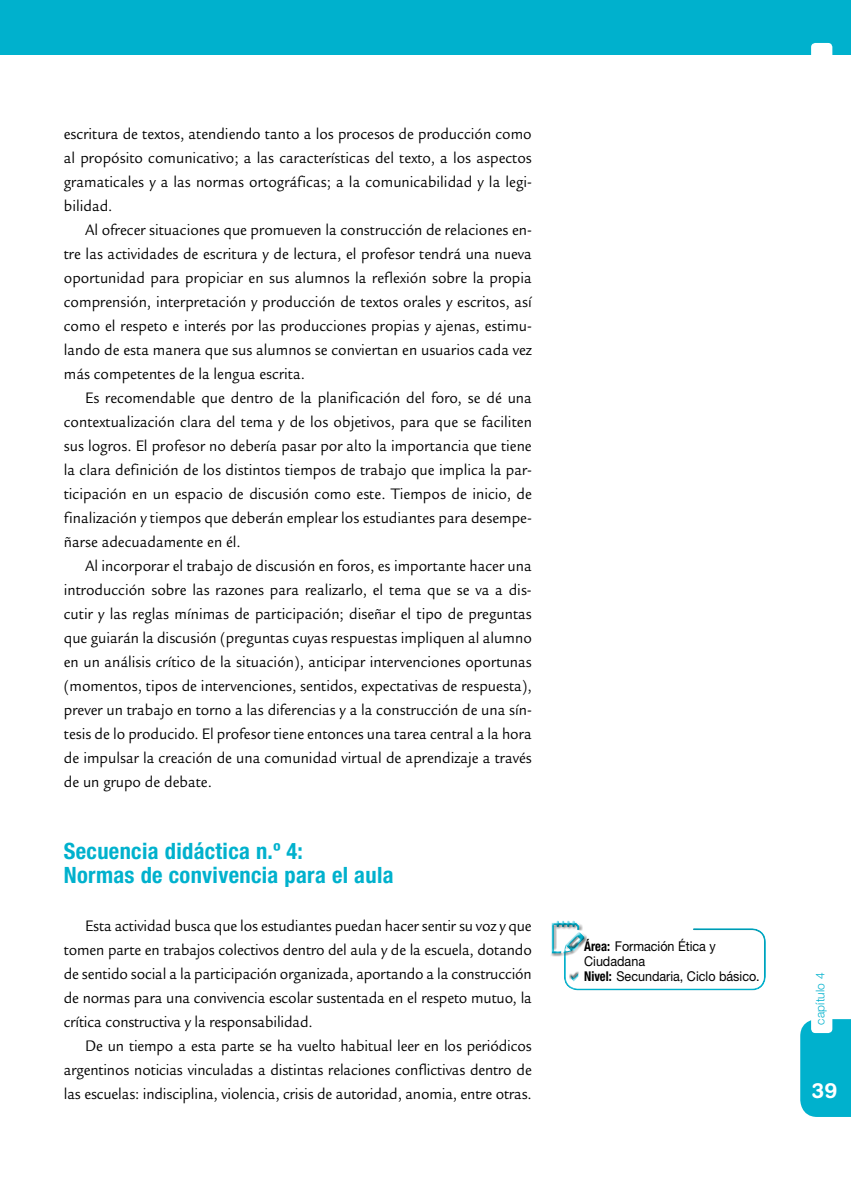
<style>
.page{position:relative;width:851px;height:1191px;background:#fff}
.page>*{position:absolute;margin:0;border:0;box-sizing:border-box;transform-origin:0 0}
.t1{font:700 condensed 22.5px/24px "Helvetica Neue LT Std";letter-spacing:.015em;color:#00b1cd}
.t2{font:700 21px "Helvetica Rounded LT Std";color:#fff}
.t3{font:16.5px/24px "Legacy Sans Std";color:#000;text-align:justify;scale:.93 1}
.t4{font:13.5px/15px "Helvetica Neue LT Std";color:#000;scale:.93 1}
.t5{font:300 12px "Helvetica Neue LT Std";letter-spacing:.015em;color:#00b1cd}
.s1{font-weight:700;font-stretch:condensed}
</style>
<div class="page">
<div style="left:800px;top:1019px;width:50px;height:98px;background:#00b1cd"></div>
<div style="left:811px;top:1011px;width:21px;height:22px;background:#fff;border-radius:4px"></div>
<div style="left:0;top:0;width:850px;height:54px;background:#00b1cd"></div>
<div style="left:811px;top:43px;width:21px;height:21px;background:#fff;border-radius:4px"></div>
<svg style="left:551px;top:920px;width:215px;height:70px"></svg>
<div style="left:569px;top:972px;width:11px;height:11px;background:#fff;opacity:.75"></div>
<div style="left:569px;top:971px;width:11px;height:9px;background:#000;opacity:.5"></div>
<p class="t3" style="left:64px;top:122px;width:504px">escritura de textos, atendiendo tanto a los procesos de producción como al propósito comunicativo; a las características del texto, a los aspectos gramaticales y a las normas ortográficas; a la comunicabilidad y la legi&shy;bilidad.</p>
<p class="t3" style="left:64px;top:218px;width:505px;text-indent:21px">Al ofrecer situaciones que promueven la construcción de relaciones en&shy;tre las actividades de escritura y de lectura, el profesor tendrá una nueva oportunidad para propiciar en sus alumnos la reflexión sobre la propia comprensión, interpretación y producción de textos orales y escritos, así como el respeto e interés por las producciones propias y ajenas, estimu&shy;lando de esta manera que sus alumnos se conviertan en usuarios cada vez más competentes de la lengua escrita.</p>
<p class="t3" style="left:64px;top:386px;width:505px;text-indent:21px">Es recomendable que dentro de la planificación del foro, se dé una contextualización clara del tema y de los objetivos, para que se faciliten sus logros. El profesor no debería pasar por alto la importancia que tiene la clara definición de los distintos tiempos de trabajo que implica la par&shy;ticipación en un espacio de discusión como este. Tiempos de inicio, de finalización y tiempos que deberán emplear los estudiantes para desempe&shy;ñarse adecuadamente en él.</p>
<p class="t3" style="left:64px;top:554px;width:505px;text-indent:21px">Al incorporar el trabajo de discusión en foros, es importante hacer una introducción sobre las razones para realizarlo, el tema que se va a dis&shy;cutir y las reglas mínimas de participación; diseñar el tipo de preguntas que guiarán la discusión (preguntas cuyas respuestas impliquen al alumno en un análisis crítico de la situación), anticipar intervenciones oportunas (momentos, tipos de intervenciones, sentidos, expectativas de respuesta), prever un trabajo en torno a las diferencias y a la construcción de una sín&shy;tesis de lo producido. El profesor tiene entonces una tarea central a la hora de impulsar la creación de una comunidad virtual de aprendizaje a través de un grupo de debate.</p>
<h1 class="t1" style="left:64px;top:839px;width:331px">Secuencia didáctica n.º 4:<br>Normas de convivencia para el aula</h1>
<p class="t3" style="left:64px;top:914px;width:504px;text-indent:21px">Esta actividad busca que los estudiantes puedan hacer sentir su voz y que tomen parte en trabajos colectivos dentro del aula y de la escuela, dotando de sentido social a la participación organizada, aportando a la construcción de normas para una convivencia escolar sustentada en el respeto mutuo, la crítica constructiva y la responsabilidad.</p>
<p class="t3" style="left:64px;top:1034px;width:504px;text-indent:21px">De un tiempo a esta parte se ha vuelto habitual leer en los periódicos argentinos noticias vinculadas a distintas relaciones conflictivas dentro de las escuelas: indisciplina, violencia, crisis de autoridad, anomia, entre otras.</p>
<p class="t4" style="left:584px;top:938px;width:190px"><span class="s1">Área:</span> Formación Ética y<br>Ciudadana<br><span class="s1">Nivel:</span> Secundaria, Ciclo básico.</p>
<p class="t5" style="left:812px;top:1024px;width:54px;rotate:-90deg">capítulo 4</p>
<p class="t2" style="left:811px;top:1078px;width:27px">39</p>
</div>
